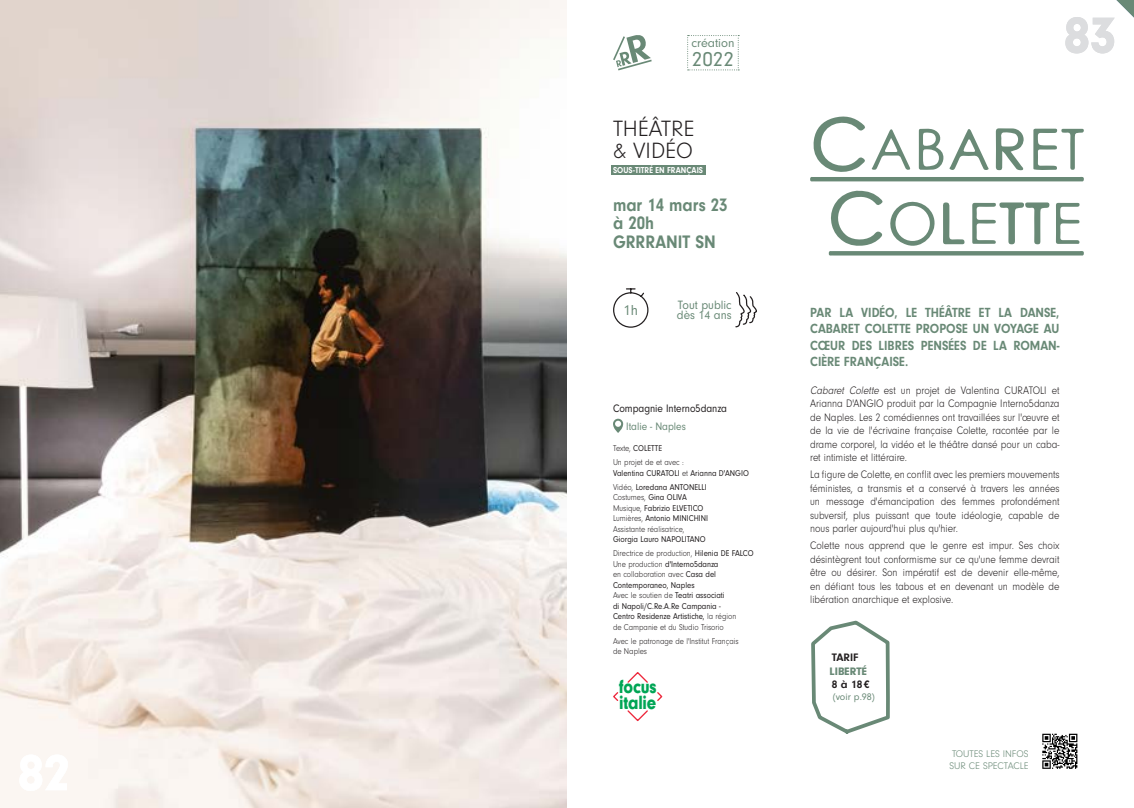
<style>
.page{position:relative;width:1134px;height:808px;background:#fff}
.page>*{position:absolute;margin:0;border:0;box-sizing:border-box;transform-origin:0 0}
.t1{font:900 52.5px "Neuzeit Gro";color:#dcdddf}
.t2{font:300 23px/22.5px "Neuzeit Gro";color:#231f20}
.t3{font:21px "Neuzeit Gro";color:#698976}
.t4{font:900 19.88px/15.9px "Neuzeit Gro";letter-spacing:-.01em;color:#00a555;scale:.84 1}
.t5{font:700 18.75px/18.8px "Neuzeit Gro";color:#698976;scale:.9 1}
.t6{font:15px "Neuzeit Gro";color:#698976;scale:.95 1}
.t7{font:700 13.75px/16.2px "Neuzeit Gro";color:#698976;text-align:justify;scale:.9 1}
.t8{font:12.62px "Neuzeit Gro";color:#698976}
.t9{font:12.5px/10.5px "Neuzeit Gro";color:#698976;scale:.95 1}
.t10{font:300 11.25px/13.5px "Neuzeit Gro";color:#231f20;text-align:justify;scale:.9 1}
.t11{font:11.25px "Neuzeit Gro";color:#231f20;scale:.9 1}
.t12{font:11.25px "Neuzeit Gro";color:#698976;scale:.9 1}
.t13{font:700 11.25px "Neuzeit Gro";color:#231f20}
.t14{font:900 11.25px "Neuzeit Gro";color:#698976}
.t15{font:300 10px/12px "Neuzeit Gro";color:#698976}
.t16{font:10px "Neuzeit Gro";color:#698976}
.t17{font:700 8.88px "Neuzeit Gro";color:#fff;scale:.9 1}
.t18{font:8.75px/10.5px "Neuzeit Gro";color:#231f20;scale:.9 1}
.t19{font:300 8.75px/10.5px "Neuzeit Gro";color:#231f20;scale:.9 1}
.s1{font-weight:400}
.s2{font-weight:300}
.s3{font-style:italic}
</style>
<div class="page">
<img style="left:0;top:0;width:567px;height:808px">
<svg style="left:613px;top:35px;width:39px;height:35px"></svg>
<svg style="left:1042px;top:734px;width:35px;height:35px"></svg>
<svg style="left:613px;top:419px;width:10px;height:14px"></svg>
<svg style="left:613px;top:288px;width:36px;height:40px"></svg>
<svg style="left:735px;top:292px;width:22px;height:36px"></svg>
<svg style="left:829px;top:190px;width:255px;height:66px"></svg>
<svg style="left:810px;top:116px;width:274px;height:66px"></svg>
<svg style="left:811px;top:620px;width:79px;height:114px"></svg>
<svg style="left:613px;top:672px;width:50px;height:50px"></svg>
<svg style="left:687px;top:35px;width:52px;height:35px"></svg>
<div style="left:611px;top:165px;width:94px;height:10px;background:#698976"></div>
<svg style="left:1116px;top:0;width:18px;height:18px"></svg>
<p class="t8" style="left:691px;top:37px;width:45px">création</p>
<h3 class="t3" style="left:692px;top:48px;width:44px">2022</h3>
<h2 class="t2" style="left:613px;top:118px;width:83px">THÉÂTRE &amp; VIDÉO</h2>
<p class="t17" style="left:613px;top:165px;width:101px">SOUS-TITRÉ EN FRANÇAIS</p>
<h3 class="t5" style="left:613px;top:195px;width:129px">mar 14 mars 23 à 20h<br>GRRRANIT SN</h3>
<h3 class="t6" style="left:624px;top:302px;width:17px">1h</h3>
<p class="t9" style="left:677px;top:299px;width:59px">Tout public dès 14 ans</p>
<p class="t11" style="left:613px;top:402px;width:128px">Compagnie Interno5danza</p>
<p class="t12" style="left:626px;top:420px;width:68px">Italie - Naples</p>
<p class="t19" style="left:613px;top:441px;width:80px;line-height:14px">Texte, <span class="s1">COLETTE<br></span>Un projet de et avec :</p>
<p class="t18" style="left:613px;top:466px;width:152px;line-height:14px">Valentina CURATOLI <span class="s2">et</span> Arianna D'ANGIO<br><span class="s2">Vidéo,</span> Loredana ANTONELLI</p>
<p class="t19" style="left:613px;top:492px;width:107px">Costumes, <span class="s1">Gina OLIVA<br></span>Musique, <span class="s1">Fabrizio ELVETICO<br></span>Lumières, <span class="s1">Antonio MINICHINI<br></span>Assistante réalisatrice,</p>
<p class="t18" style="left:613px;top:532px;width:158px;line-height:14px">Giorgia Lauro NAPOLITANO<br><span class="s2">Directrice de production,</span> Hilenia DE FALCO</p>
<p class="t18" style="left:613px;top:559px;width:138px"><span class="s2">Une production</span> d'Interno5danza<br><span class="s2">en collaboration avec</span> Casa del<br>Contemporaneo, Naples<br><span class="s2">Avec le soutien de</span> Teatri associati<br>di Napoli/C.Re.A.Re Campania -<br>Centro Residenze Artistiche, <span class="s2">la région de Campanie et du Studio Trisorio</span></p>
<p class="t19" style="left:613px;top:636px;width:141px">Avec le patronage de l'Institut Français de Naples</p>
<h3 class="t4" style="left:619px;top:679px;width:46px">focus italie</h3>
<h1 class="t1" style="left:1064px;top:6px;width:54px">83</h1>
<p class="t7" style="left:810px;top:305px;width:279px">PAR LA VIDÉO, LE THÉÂTRE ET LA DANSE, CABARET COLETTE PROPOSE UN VOYAGE AU CŒUR DES LIBRES PENSÉES DE LA ROMAN-CIÈRE FRANÇAISE.</p>
<p class="t10" style="left:810px;top:383px;width:279px"><span class="s3">Cabaret Colette</span> est un projet de Valentina CURATOLI et Arianna D'ANGIO produit par la Compagnie Interno5danza de Naples. Les 2 comédiennes ont travaillées sur l'œuvre et de la vie de l'écrivaine française Colette, racontée par le drame corporel, la vidéo et le théâtre dansé pour un caba&shy;ret intimiste et littéraire.</p>
<p class="t10" style="left:810px;top:468px;width:279px">La figure de Colette, en conflit avec les premiers mouvements féministes, a transmis et a conservé à travers les années un message d'émancipation des femmes profondément subversif, plus puissant que toute idéologie, capable de nous parler aujourd'hui plus qu'hier.</p>
<p class="t10" style="left:810px;top:539px;width:279px">Colette nous apprend que le genre est impur. Ses choix désintègrent tout conformisme sur ce qu'une femme devrait être ou désirer. Son impératif est de devenir elle-même, en défiant tous les tabous et en devenant un modèle de libération anarchique et explosive.</p>
<p class="t13" style="left:832px;top:651px;width:28px">TARIF</p>
<p class="t14" style="left:829px;top:665px;width:39px">LIBERTÉ</p>
<p class="t13" style="left:832px;top:678px;width:39px">8 à 18€</p>
<p class="t16" style="left:833px;top:692px;width:44px">(voir p.98)</p>
<p class="t15" style="left:949px;top:748px;width:81px">TOUTES LES INFOS<br>SUR CE SPECTACLE</p>
</div>
